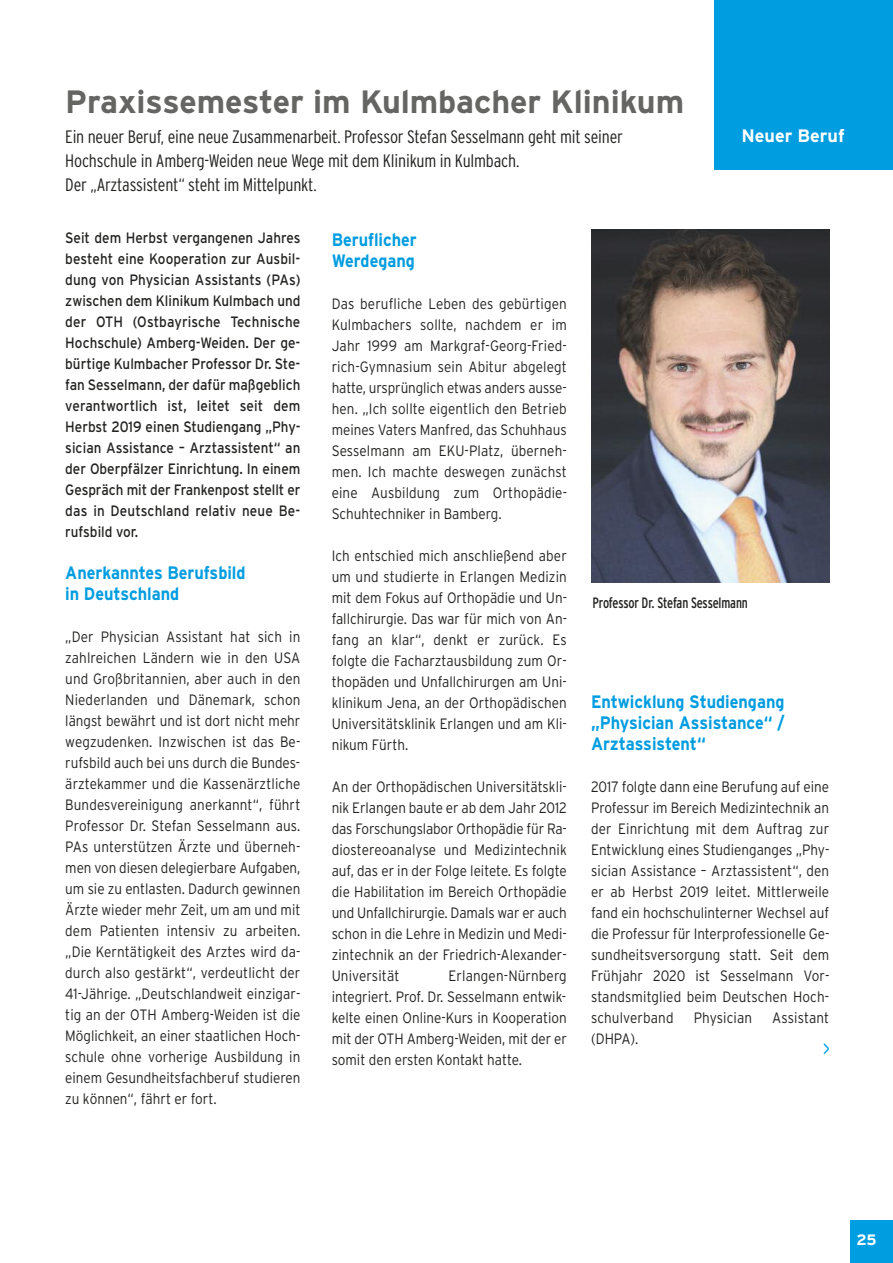
<style>
.page{position:relative;width:893px;height:1263px;background:#fff}
.page>*{position:absolute;margin:0;border:0;box-sizing:border-box;transform-origin:0 0}
.t1{font:700 32.25px "Interstate";color:#656564}
.t2{font:300 21px "Interstate";color:#009de0;scale:.9 1}
.t3{font:300 condensed 18px/24px "Interstate";letter-spacing:-.01em;color:#222221}
.t4{font:700 18px/21px "Interstate";color:#009de0;scale:.9 1}
.t5{font:700 18px "Interstate";color:#fff}
.t6{font:300 15px/21px "Interstate";color:#222221;text-align:justify;scale:.9 1}
.t7{font:15px/21px "Interstate";color:#222221;text-align:justify;scale:.9 1}
.t8{font:condensed 15px "Interstate";letter-spacing:-.015em;color:#222221;scale:.9 1}
.t9{font:700 15px "Interstate";color:#fff}
</style>
<div class="page">
<div style="left:850px;top:1220px;width:43px;height:43px;background:#009de0"></div>
<div style="left:714px;top:0;width:179px;height:170px;background:#009de0"></div>
<img style="left:591px;top:230px;width:238px;height:352px">
<h1 class="t1" style="left:65px;top:83px;width:620px">Praxissemester im Kulmbacher Klinikum</h1>
<p class="t3" style="left:65px;top:125px;width:559px">Ein neuer Beruf, eine neue Zusammenarbeit. Professor Stefan Sesselmann geht mit seiner<br>Hochschule in Amberg-Weiden neue Wege mit dem Klinikum in Kulmbach.<br>Der „Arztassistent“ steht im Mittelpunkt.</p>
<p class="t5" style="left:741px;top:125px;width:105px">Neuer Beruf</p>
<p class="t7" style="left:65px;top:227px;width:263px">Seit dem Herbst vergangenen Jahres besteht eine Kooperation zur Ausbil&shy;dung von Physician Assistants (PAs) zwischen dem Klinikum Kulmbach und der OTH (Ostbayrische Technische Hochschule) Amberg-Weiden. Der ge&shy;bürtige Kulmbacher Professor Dr. Ste&shy;fan Sesselmann, der dafür maßgeblich verantwortlich ist, leitet seit dem Herbst 2019 einen Studiengang „Phy&shy;sician Assistance – Arztassistent“ an der Oberpfälzer Einrichtung. In einem Gespräch mit der Frankenpost stellt er das in Deutschland relativ neue Be&shy;rufsbild vor.</p>
<p class="t4" style="left:65px;top:562px;width:202px">Anerkanntes Berufsbild in Deutschland</p>
<p class="t6" style="left:65px;top:626px;width:263px">„Der Physician Assistant hat sich in zahlreichen Ländern wie in den USA und Großbritannien, aber auch in den Niederlanden und Dänemark, schon längst bewährt und ist dort nicht mehr wegzudenken. Inzwischen ist das Be&shy;rufsbild auch bei uns durch die Bundes&shy;ärztekammer und die Kassenärztliche Bundesvereinigung anerkannt“, führt Professor Dr. Stefan Sesselmann aus.<br>PAs unterstützen Ärzte und überneh&shy;men von diesen delegierbare Aufgaben, um sie zu entlasten. Dadurch gewinnen Ärzte wieder mehr Zeit, um am und mit dem Patienten intensiv zu arbeiten. „Die Kerntätigkeit des Arztes wird da&shy;durch also gestärkt“, verdeutlicht der 41-Jährige. „Deutschlandweit einzigar&shy;tig an der OTH Amberg-Weiden ist die Möglichkeit, an einer staatlichen Hoch&shy;schule ohne vorherige Ausbildung in einem Gesundheitsfachberuf studieren zu können“, fährt er fort.</p>
<p class="t4" style="left:332px;top:229px;width:96px">Beruflicher<br>Werdegang</p>
<p class="t6" style="left:332px;top:293px;width:263px">Das berufliche Leben des gebürtigen Kulmbachers sollte, nachdem er im Jahr 1999 am Markgraf-Georg-Fried&shy;rich-Gymnasium sein Abitur abgelegt hatte, ursprünglich etwas anders ausse&shy;hen. „Ich sollte eigentlich den Betrieb meines Vaters Manfred, das Schuhhaus Sesselmann am EKU-Platz, überneh&shy;men. Ich machte deswegen zunächst eine Ausbildung zum Orthopädie-Schuhtechniker in Bamberg.</p>
<p class="t6" style="left:332px;top:545px;width:263px">Ich entschied mich anschließend aber um und studierte in Erlangen Medizin mit dem Fokus auf Orthopädie und Un&shy;fallchirurgie. Das war für mich von An&shy;fang an klar“, denkt er zurück. Es folgte die Facharztausbildung zum Or&shy;thopäden und Unfallchirurgen am Uni&shy;klinikum Jena, an der Orthopädischen Universitätsklinik Erlangen und am Kli&shy;nikum Fürth.</p>
<p class="t6" style="left:332px;top:776px;width:263px">An der Orthopädischen Universitätskli&shy;nik Erlangen baute er ab dem Jahr 2012 das Forschungslabor Orthopädie für Ra&shy;diostereoanalyse und Medizintechnik auf, das er in der Folge leitete. Es folgte die Habilitation im Bereich Orthopädie und Unfallchirurgie. Damals war er auch schon in die Lehre in Medizin und Medi&shy;zintechnik an der Friedrich-Alexander-Universität</p>
<p class="t6" style="left:332px;top:965px;width:263px;text-indent:117px">Erlangen-Nürnberg integriert. Prof. Dr. Sesselmann entwik&shy;kelte einen Online-Kurs in Kooperation mit der OTH Amberg-Weiden, mit der er somit den ersten Kontakt hatte.</p>
<p class="t8" style="left:593px;top:594px;width:174px">Professor Dr. Stefan Sesselmann</p>
<p class="t4" style="left:591px;top:691px;width:217px;text-align:justify">Entwicklung Studiengang „Physician Assistance“ / Arztassistent“</p>
<p class="t6" style="left:591px;top:776px;width:266px">2017 folgte dann eine Berufung auf eine Professur im Bereich Medizintechnik an der Einrichtung mit dem Auftrag zur Entwicklung eines Studienganges „Phy&shy;sician Assistance – Arztassistent“, den er ab Herbst 2019 leitet. Mittlerweile fand ein hochschulinterner Wechsel auf die Professur für Interprofessionelle Ge&shy;sundheitsversorgung statt. Seit dem Frühjahr 2020 ist Sesselmann Vor&shy;standsmitglied beim Deutschen Hoch&shy;schulverband</p>
<p class="t6" style="left:694px;top:1007px;width:66px">Physician</p>
<p class="t6" style="left:772px;top:1007px;width:65px">Assistant</p>
<p class="t6" style="left:591px;top:1028px;width:54px">(DHPA).</p>
<h2 class="t2" style="left:823px;top:1036px;width:10px">&gt;</h2>
<p class="t9" style="left:856px;top:1231px;width:21px">25</p>
</div>
